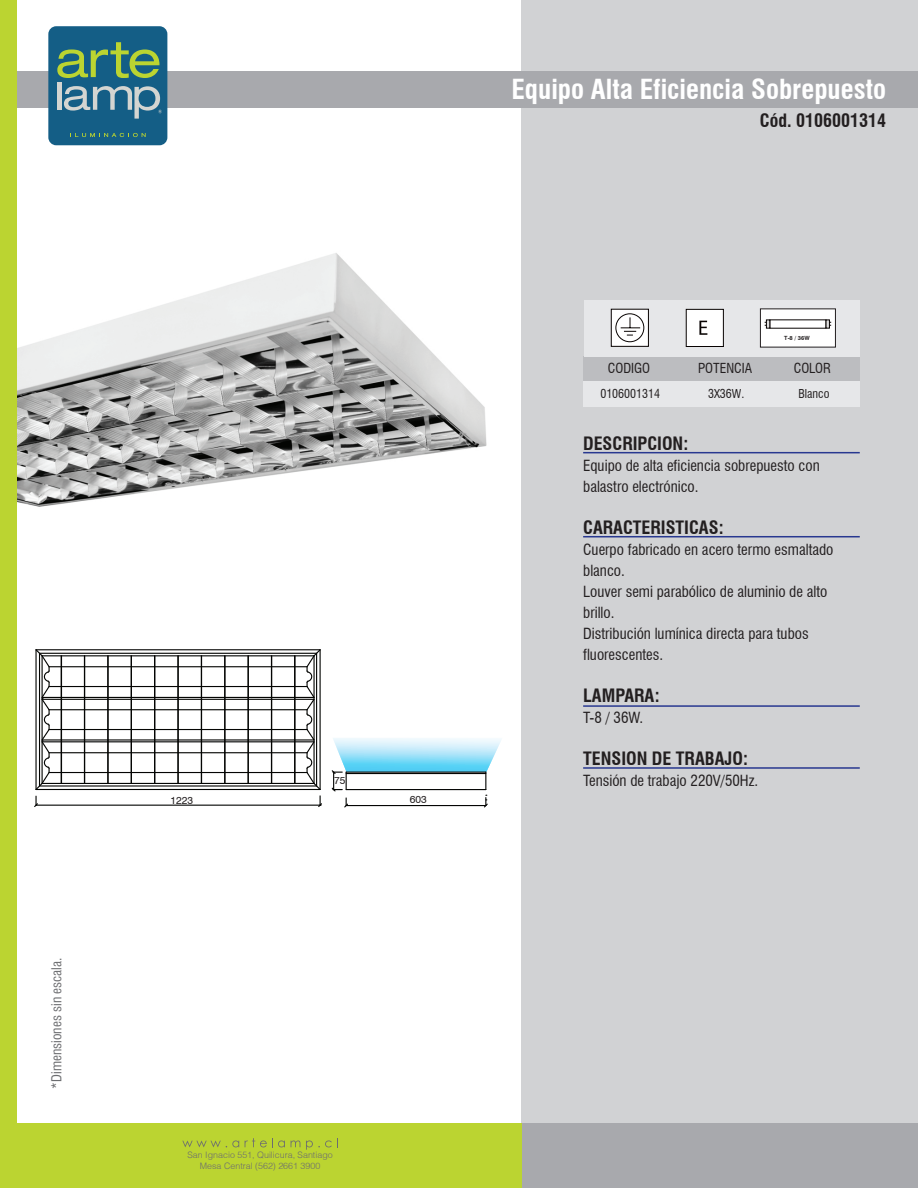
<style>
.page{position:relative;width:918px;height:1188px;background:#fff}
.page>*{position:absolute;margin:0;border:0;box-sizing:border-box;transform-origin:0 0}
.t1{font:700 condensed 27px "Swiss 721 BT";color:#fff}
.t2{font:700 condensed 18px "Swiss 721 BT";color:#231f20}
.t3{font:condensed 15px/21px "Swiss 721 BT";color:#231f20}
.t4{font:condensed 13.5px "Swiss 721 BT";color:#6c6d70}
.t5{font:condensed 13.5px "Swiss 721 BT";color:#231f20}
.t6{font:condensed 12px "Swiss 721 BT";color:#231f20}
.t7{font:10.35px "Swiss 721 BT";color:#231f20}
.t8{font:300 8.85px/10.6px "Helvetica";color:#6c6d70;text-align:center}
.t9{font:700 5.7px "Swiss 721 BT";color:#231f20}
</style>
<div class="page">
<img style="left:16px;top:241px;width:471px;height:269px">
<div style="left:522px;top:0;width:396px;height:1126px;background:#d1d2d4"></div>
<div style="left:16px;top:71px;width:902px;height:36px;background:#a8a9ad"></div>
<div style="left:522px;top:1124px;width:396px;height:64px;background:#a8a9ad"></div>
<div style="left:0;top:1124px;width:522px;height:64px;background:#bbd431"></div>
<div style="left:48px;top:26px;width:119px;height:119px;background:#145e86;border-radius:8px"></div>
<svg style="left:57px;top:42px;width:102px;height:36px"></svg>
<div style="left:57px;top:83px;width:5px;height:27px;background:#d4d5d1"></div>
<svg style="left:70px;top:133px;width:76px;height:4px"></svg>
<svg style="left:64px;top:86px;width:98px;height:33px"></svg>
<svg style="left:182px;top:1140px;width:57px;height:7px"></svg>
<svg style="left:245px;top:1138px;width:40px;height:9px"></svg>
<svg style="left:291px;top:1140px;width:9px;height:7px"></svg>
<svg style="left:306px;top:1138px;width:32px;height:12px"></svg>
<div style="left:583px;top:356px;width:277px;height:25px;background:#bcbdc0"></div>
<div style="left:583px;top:381px;width:277px;height:26px;background:#e6e7e9"></div>
<hr style="left:583px;top:536px;width:277px;height:1px;background:#283890">
<hr style="left:583px;top:705px;width:277px;height:2px;background:#283890">
<hr style="left:583px;top:452px;width:277px;height:1px;background:#283890">
<hr style="left:583px;top:767px;width:277px;height:2px;background:#283890">
<div style="left:584px;top:300px;width:276px;height:57px;background:#e6e7e9"></div>
<div style="left:0;top:0;width:16px;height:1188px;background:#bbd431"></div>
<div style="left:611px;top:309px;width:38px;height:38px;background:#fff;border:1px solid #080302"></div>
<svg style="left:615px;top:313px;width:30px;height:30px"></svg>
<div style="left:686px;top:309px;width:38px;height:38px;background:#fff;border:1px solid #080302"></div>
<svg style="left:699px;top:321px;width:8px;height:14px"></svg>
<div style="left:760px;top:308px;width:76px;height:39px;background:#fff;border:1px solid #231f20"></div>
<svg style="left:765px;top:320px;width:5px;height:8px"></svg>
<svg style="left:826px;top:320px;width:5px;height:8px"></svg>
<svg style="left:34px;top:649px;width:288px;height:158px"></svg>
<svg style="left:331px;top:738px;width:170px;height:70px"></svg>
<p class="t4" style="left:48px;top:1089px;width:133px;rotate:-90deg">*Dimensiones sin escala.</p>
<p class="t7" style="left:171px;top:794px;width:24px">1223</p>
<p class="t7" style="left:334px;top:774px;width:13px">75</p>
<p class="t7" style="left:410px;top:794px;width:18px">603</p>
<h1 class="t1" style="left:512px;top:73px;width:376px">Equipo Alta Eficiencia Sobrepuesto</h1>
<p class="t2" style="left:760px;top:110px;width:128px">Cód. 0106001314</p>
<p class="t5" style="left:608px;top:360px;width:44px">CODIGO</p>
<p class="t6" style="left:600px;top:386px;width:61px">0106001314</p>
<p class="t5" style="left:698px;top:360px;width:56px">POTENCIA</p>
<p class="t6" style="left:708px;top:386px;width:38px">3X36W.</p>
<p class="t9" style="left:784px;top:335px;width:27px">T-8 / 36W</p>
<p class="t5" style="left:794px;top:360px;width:39px">COLOR</p>
<p class="t6" style="left:798px;top:386px;width:33px">Blanco</p>
<p class="t2" style="left:583px;top:432px;width:107px">DESCRIPCION:</p>
<p class="t3" style="left:583px;top:455px;width:238px">Equipo de alta eficiencia sobrepuesto con balastro electrónico.</p>
<p class="t2" style="left:583px;top:516px;width:142px">CARACTERISTICAS:</p>
<p class="t3" style="left:583px;top:539px;width:252px">Cuerpo fabricado en acero termo esmaltado blanco.<br>Louver semi parabólico de aluminio de alto brillo.<br>Distribución lumínica directa para tubos fluorescentes.</p>
<p class="t2" style="left:583px;top:684px;width:78px">LAMPARA:</p>
<p class="t3" style="left:583px;top:707px;width:62px">T-8 / 36W.</p>
<p class="t2" style="left:583px;top:747px;width:166px">TENSION DE TRABAJO:</p>
<p class="t3" style="left:583px;top:770px;width:177px">Tensión de trabajo 220V/50Hz.</p>
<p class="t8" style="left:188px;top:1150px;width:147px">San Ignacio 551, Quilicura, Santiago<br>Mesa Central (562) 2661 3900</p>
</div>
